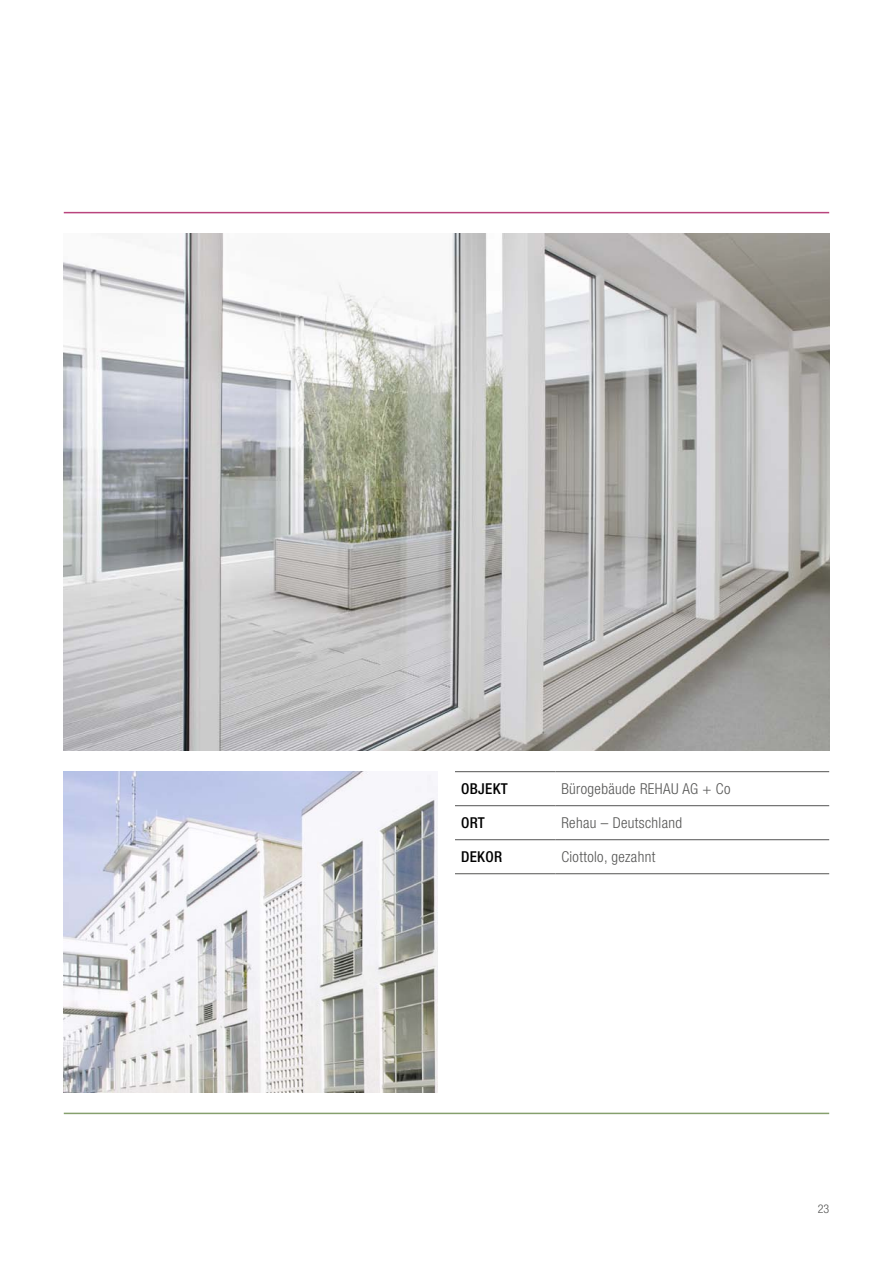
<style>
.page{position:relative;width:893px;height:1263px;background:#fff}
.page>*{position:absolute;margin:0;border:0;box-sizing:border-box;transform-origin:0 0}
.t1{font:300 condensed 15px "Helvetica Neue LT Com";letter-spacing:.025em;color:#545453}
.t2{font:500 condensed 15px "Helvetica Neue LT Com";letter-spacing:.025em;color:#000}
.t3{font:300 condensed 12px "Helvetica Neue LT Com";color:#545453}
</style>
<div class="page">
<hr style="left:64px;top:212px;width:765px;height:1px;background:#b9447d">
<hr style="left:64px;top:1113px;width:765px;height:1px;background:#86a06d">
<img style="left:64px;top:234px;width:765px;height:516px">
<img style="left:64px;top:771px;width:374px;height:322px">
<hr style="left:455px;top:771px;width:100px;height:1px;background:#545453">
<hr style="left:555px;top:771px;width:274px;height:1px;background:#545453">
<hr style="left:455px;top:805px;width:100px;height:1px;background:#545453">
<hr style="left:555px;top:805px;width:274px;height:1px;background:#545453">
<hr style="left:455px;top:839px;width:100px;height:1px;background:#545453">
<hr style="left:555px;top:839px;width:274px;height:1px;background:#545453">
<hr style="left:455px;top:873px;width:100px;height:1px;background:#545453">
<hr style="left:555px;top:873px;width:274px;height:1px;background:#545453">
<p class="t2" style="left:461px;top:780px;width:48px">OBJEKT</p>
<p class="t1" style="left:561px;top:780px;width:171px">Bürogebäude REHAU AG + Co</p>
<p class="t2" style="left:461px;top:814px;width:25px">ORT</p>
<p class="t1" style="left:561px;top:814px;width:122px">Rehau – Deutschland</p>
<p class="t2" style="left:461px;top:848px;width:34px">DEKOR</p>
<p class="t1" style="left:561px;top:848px;width:96px">Ciottolo, gezahnt</p>
<p class="t3" style="left:818px;top:1201px;width:13px">23</p>
</div>
